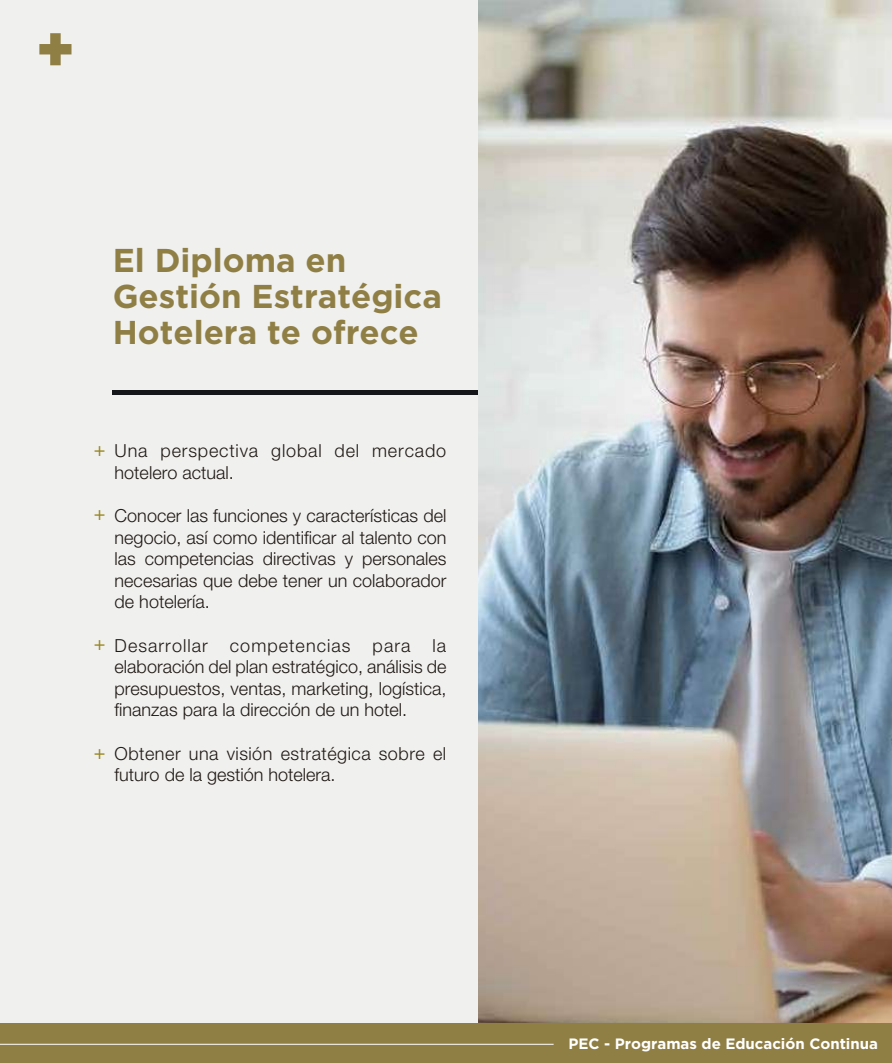
<style>
.page{position:relative;width:892px;height:1063px;background:#f0f0ef}
.page>*{position:absolute;margin:0;border:0;box-sizing:border-box;transform-origin:0 0}
.t1{font:700 33px/36px "Gotham";color:#907f45}
.t2{font:19.5px "Helvetica Neue LT Std";color:#97861e}
.t3{font:300 18px/21.6px "Helvetica Neue LT Std";color:#201914;text-align:justify}
.t4{font:300 18px/21.6px "Helvetica Neue LT Std";letter-spacing:.025em;color:#201914}
.t5{font:300 18px/21.6px "Helvetica Neue LT Std";letter-spacing:.045em;color:#201914}
.t6{font:700 15px "Gotham";color:#fff}
</style>
<div class="page">
<div style="left:113px;top:390px;width:365px;height:5px;background:#151619"></div>
<img style="left:478px;top:0;width:414px;height:1023px">
<svg style="left:39px;top:33px;width:33px;height:32px"></svg>
<div style="left:0;top:1023px;width:892px;height:40px;background:#907f45"></div>
<hr style="left:0;top:1044px;width:554px;height:1px;background:#fff">
<h1 class="t1" style="left:113px;top:241px;width:331px">El Diploma en<br>Gestión Estratégica<br>Hotelera te ofrece</h1>
<p class="t2" style="left:94px;top:437px;width:13px">+</p>
<p class="t2" style="left:94px;top:502px;width:13px">+</p>
<p class="t2" style="left:94px;top:631px;width:13px">+</p>
<p class="t2" style="left:94px;top:740px;width:13px">+</p>
<p class="t5" style="left:115px;top:440px;width:333px">Una perspectiva global del mercado hotelero actual.</p>
<p class="t3" style="left:115px;top:504px;width:333px">Conocer las funciones y características del negocio, así como identificar al talento con las competencias directivas y personales necesarias que debe tener un colaborador de hotelería.</p>
<p class="t3" style="left:115px;top:634px;width:333px">Desarrollar competencias para la elaboración del plan estratégico, análisis de presupuestos, ventas, marketing, logística, finanzas para la dirección de un hotel.</p>
<p class="t4" style="left:115px;top:742px;width:333px">Obtener una visión estratégica sobre el futuro de la gestión hotelera.</p>
<p class="t6" style="left:568px;top:1035px;width:311px">PEC - Programas de Educación Continua</p>
</div>
